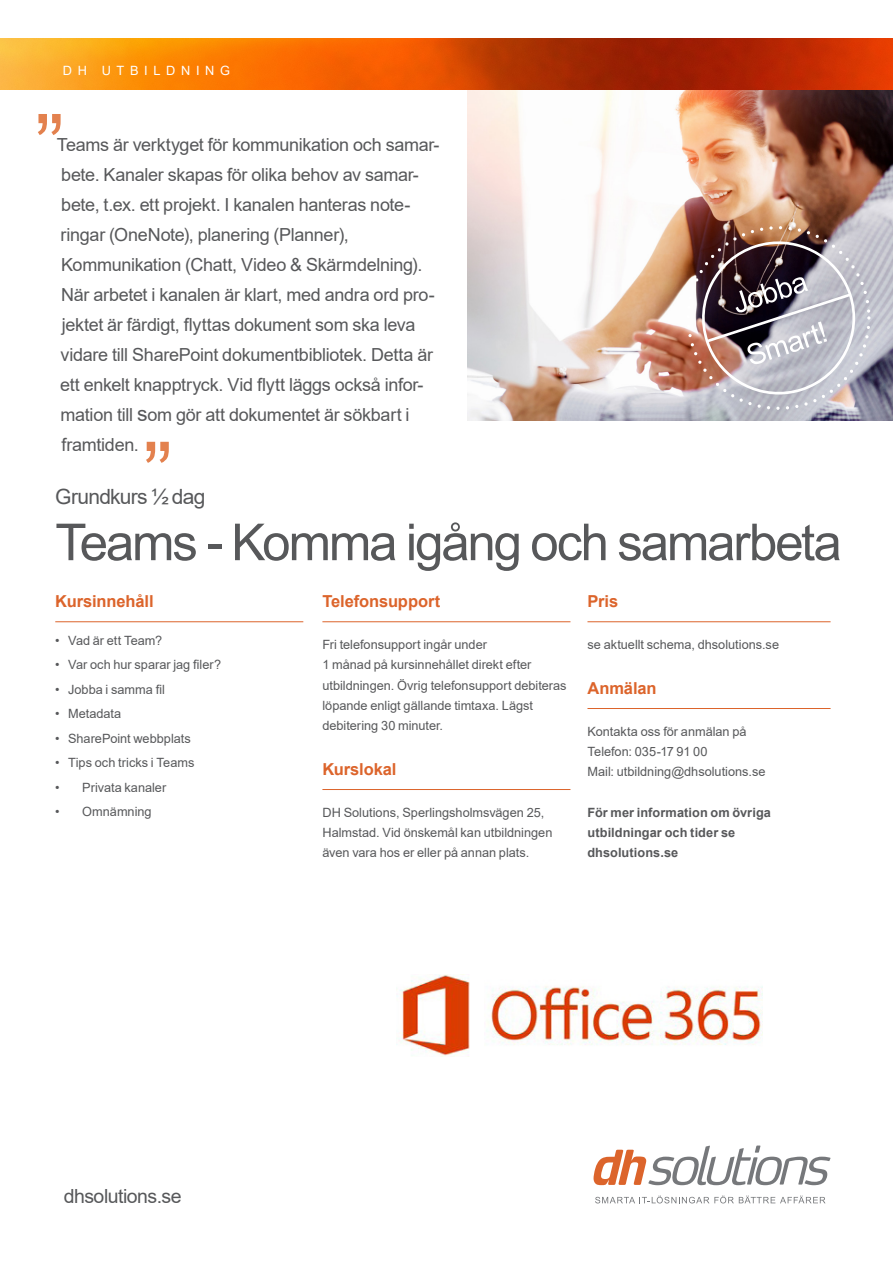
<style>
.page{position:relative;width:893px;height:1263px;background:#fff}
.page>*{position:absolute;margin:0;border:0;box-sizing:border-box;transform-origin:0 0}
.Citat_Ingress{font:90px "Arial";color:#e3814e}
.Rubrik_Grå{font:51px "Arial";letter-spacing:-.04em;color:#57585a}
.kurslängd{font:21px "Arial";letter-spacing:-.04em;color:#57585a}
.t1{font:19.5px "Arial";letter-spacing:-.025em;color:#57585a}
.Citat_Ingress-2{font:18px/30px "Arial";letter-spacing:-.015em;color:#57585a}
.Mellanrubrik_linje_G{font:700 16.5px "Arial";letter-spacing:-.005em;color:#dc642b}
.Bröd{font:12.75px/20.2px "Arial";color:#57585a}
.Bröd-2{font:700 12.75px/20.2px "Arial";letter-spacing:.005em;color:#57585a}
.t2{font:12.75px "Arial";letter-spacing:.445em;color:#fff}
.s1{font-size:21px}
</style>
<div class="page">
<img style="left:468px;top:90px;width:425px;height:331px">
<img style="left:0;top:38px;width:893px;height:52px">
<img style="left:687px;top:226px;width:183px;height:184px">
<svg style="left:593px;top:1145px;width:237px;height:40px"></svg>
<svg style="left:595px;top:1195px;width:230px;height:8px"></svg>
<hr style="left:587px;top:621px;width:244px;height:1px;background:#dc642b">
<hr style="left:587px;top:708px;width:244px;height:1px;background:#dc642b">
<hr style="left:55px;top:621px;width:248px;height:1px;background:#dc642b">
<hr style="left:322px;top:621px;width:248px;height:1px;background:#dc642b">
<hr style="left:322px;top:789px;width:248px;height:1px;background:#dc642b">
<img style="left:396px;top:975px;width:366px;height:82px">
<p class="t2" style="left:63px;top:62px;width:169px">DH UTBILDNING</p>
<p class="Citat_Ingress" style="left:35px;top:85px;width:31px">”</p>
<p class="Citat_Ingress-2" style="left:57px;top:129px;width:384px">Teams är verktyget för kommunikation och samar&shy;bete. Kanaler skapas för olika behov av samar&shy;bete, t.ex. ett projekt. I kanalen hanteras note&shy;ringar (OneNote), planering (Planner), Kommunikation (Chatt, Video &amp; Skärmdelning).<br>När arbetet i kanalen är klart, med andra ord pro&shy;jektet är färdigt, flyttas dokument som ska leva vidare till SharePoint dokumentbibliotek. Detta är ett enkelt knapptryck. Vid flytt läggs också infor&shy;mation till <span class="s1">s</span>om gör att dokumentet är sökbart i framtiden.</p>
<p class="Citat_Ingress" style="left:143px;top:413px;width:31px">”</p>
<p class="kurslängd" style="left:55px;top:482px;width:152px">Grundkurs ½ dag</p>
<p class="Rubrik_Grå" style="left:55px;top:507px;width:788px">Teams - Komma igång och samarbeta</p>
<p class="Mellanrubrik_linje_G" style="left:55px;top:590px;width:100px">Kursinnehåll</p>
<p class="Bröd" style="left:55px;top:630px;width:108px">• Vad är ett Team?</p>
<p class="Bröd" style="left:55px;top:654px;width:167px">• Var och hur sparar jag filer?</p>
<p class="Bröd" style="left:55px;top:679px;width:111px">• Jobba i samma fil</p>
<p class="Bröd" style="left:55px;top:703px;width:67px">• Metadata</p>
<p class="Bröd" style="left:55px;top:728px;width:137px">• SharePoint webbplats</p>
<p class="Bröd" style="left:55px;top:752px;width:141px">• Tips och tricks i Teams</p>
<p class="Bröd" style="left:55px;top:777px;width:112px">• Privata kanaler</p>
<p class="Bröd" style="left:55px;top:801px;width:98px">• Omnämning</p>
<p class="Mellanrubrik_linje_G" style="left:322px;top:590px;width:120px">Telefonsupport</p>
<p class="Bröd" style="left:322px;top:634px;width:246px">Fri telefonsupport ingår under<br>1 månad på kursinnehållet direkt efter utbildningen. Övrig telefonsupport debiteras löpande enligt gällande timtaxa. Lägst debitering 30 minuter.</p>
<p class="Mellanrubrik_linje_G" style="left:322px;top:758px;width:75px">Kurslokal</p>
<p class="Bröd" style="left:322px;top:802px;width:231px">DH Solutions, Sperlingsholmsvägen 25,<br>Halmstad. Vid önskemål kan utbildningen även vara hos er eller på annan plats.</p>
<p class="Mellanrubrik_linje_G" style="left:587px;top:590px;width:32px">Pris</p>
<p class="Bröd" style="left:587px;top:634px;width:193px">se aktuellt schema, dhsolutions.se</p>
<p class="Mellanrubrik_linje_G" style="left:587px;top:677px;width:71px">Anmälan</p>
<p class="Bröd" style="left:587px;top:721px;width:161px">Kontakta oss för anmälan på</p>
<p class="Bröd" style="left:587px;top:741px;width:122px">Telefon: 035-17 91 00</p>
<p class="Bröd" style="left:587px;top:762px;width:180px">Mail: utbildning@dhsolutions.se</p>
<p class="Bröd-2" style="left:587px;top:802px;width:185px">För mer information om övriga utbildningar och tider se dhsolutions.se</p>
<p class="t1" style="left:64px;top:1183px;width:119px">dhsolutions.se</p>
</div>
